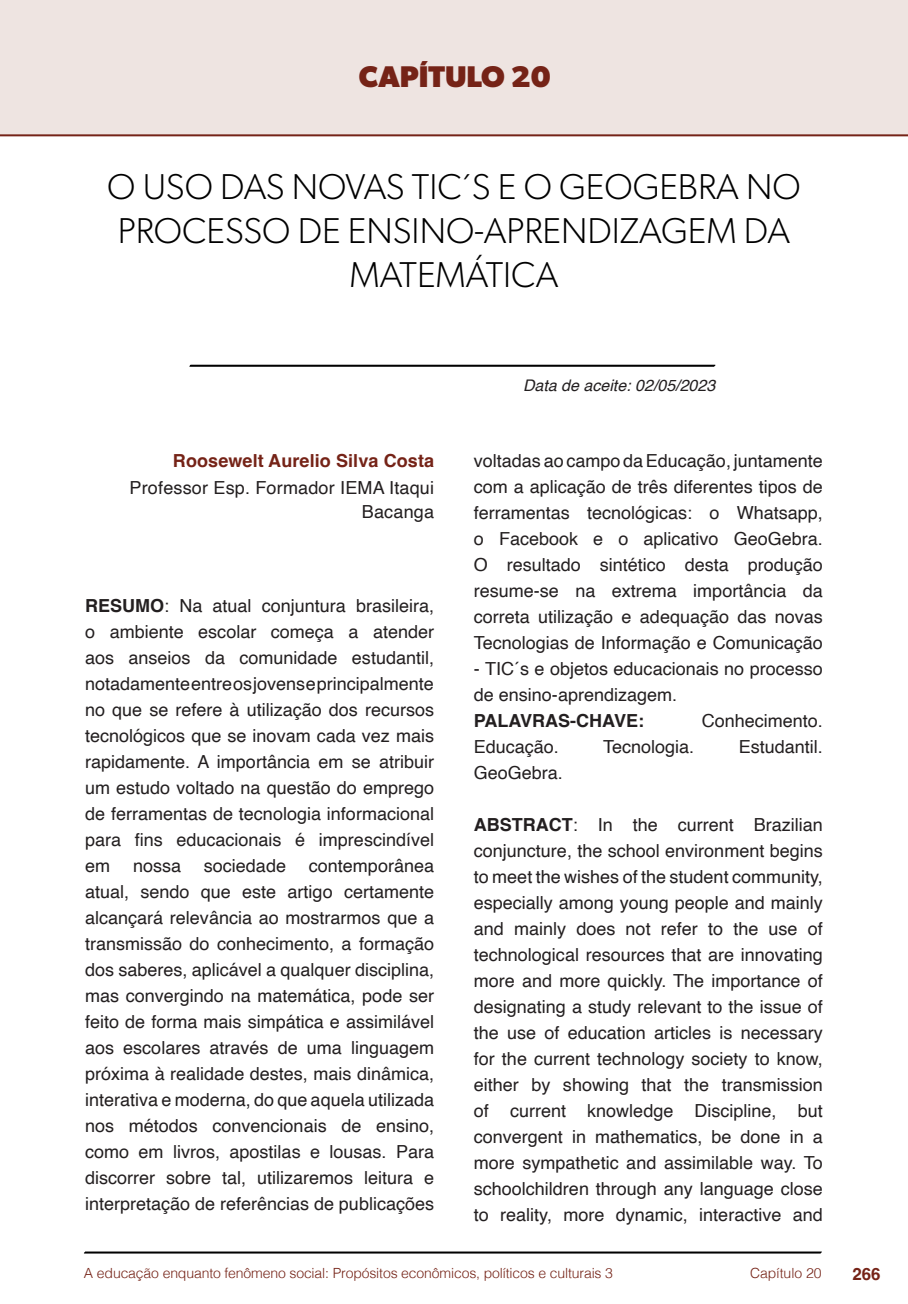
<style>
.page{position:relative;width:908px;height:1304px;background:#fff}
.page>*{position:absolute;margin:0;border:0;box-sizing:border-box;transform-origin:0 0}
.t1{font:300 36px/44px "Gibson";color:#000;text-align:center}
.t2{font:700 30px "Gibson";color:#752317}
.t3{font:18px/26px "Helvetica";color:#231f20;text-align:justify}
.t4{font:700 18px "Helvetica";letter-spacing:.005em;color:#752317}
.t5{font:700 18px "Helvetica";color:#231f20}
.t6{font:700 16.8px "Helvetica";color:#752317}
.t7{font:italic 16px "Helvetica";color:#231f20}
.t8{font:300 14px "Helvetica";letter-spacing:-.01em;color:#752317}
.s1{font-weight:700}
</style>
<div class="page">
<svg style="left:84px;top:1251px;width:737px;height:3px;background:#515151"></svg>
<svg style="left:189px;top:364px;width:526px;height:3px;background:#4f4f4f"></svg>
<div style="left:0;top:0;width:907px;height:136px;background:#eee4e1"></div>
<div style="left:44px;top:72px;width:68px;height:61px;background:#eee4e1"></div>
<h2 class="t2" style="left:359px;top:58px;width:193px">CAPÍTULO 20</h2>
<h1 class="t1" style="left:107px;top:164px;width:694px">O USO DAS NOVAS TIC´S E O GEOGEBRA NO<br>PROCESSO DE ENSINO-APRENDIZAGEM DA<br>MATEMÁTICA</h1>
<p class="t4" style="left:173px;top:450px;width:262px">Roosewelt Aurelio Silva Costa</p>
<p class="t3" style="left:129px;top:477px;width:306px;line-height:24px;text-align:right">Professor Esp. Formador IEMA Itaqui<br>Bacanga</p>
<p class="t3" style="left:85px;top:594px;width:350px"><span class="s1">RESUMO</span>: Na atual conjuntura brasileira, o ambiente escolar começa a atender aos anseios da comunidade estudantil, notadamente entre os jovens e principalmente no que se refere à utilização dos recursos tecnológicos que se inovam cada vez mais rapidamente. A importância em se atribuir um estudo voltado na questão do emprego de ferramentas de tecnologia informacional para fins educacionais é imprescindível em</p>
<p class="t3" style="left:85px;top:854px;width:350px;text-indent:224px">contemporânea atual, sendo que este artigo certamente alcançará relevância ao mostrarmos que a transmissão do conhecimento, a formação dos saberes, aplicável a qualquer disciplina, mas convergindo na matemática, pode ser feito de forma mais simpática e assimilável aos escolares através de uma linguagem próxima à realidade destes, mais dinâmica, interativa e moderna, do que aquela utilizada nos métodos convencionais de ensino, como em livros, apostilas e lousas. Para discorrer sobre tal, utilizaremos leitura e interpretação de referências de publicações</p>
<p class="t3" style="left:133px;top:854px;width:50px">nossa</p>
<p class="t3" style="left:204px;top:854px;width:84px">sociedade</p>
<p class="t7" style="left:523px;top:373px;width:194px">Data de aceite: 02/05/2023</p>
<p class="t3" style="left:473px;top:448px;width:350px">voltadas ao campo da Educação, juntamente com a aplicação de três diferentes tipos de ferramentas tecnológicas: o Whatsapp, o Facebook e o aplicativo GeoGebra.<br>O resultado sintético desta produção resume-se na extrema importância da correta utilização e adequação das novas Tecnologias de Informação e Comunicação</p>
<p class="t3" style="left:473px;top:656px;width:350px">- TIC´s e objetos educacionais no processo de ensino-aprendizagem.</p>
<p class="t5" style="left:473px;top:709px;width:172px">PALAVRAS-CHAVE:</p>
<p class="t3" style="left:701px;top:708px;width:123px">Conhecimento.</p>
<p class="t3" style="left:473px;top:734px;width:87px">Educação.</p>
<p class="t3" style="left:603px;top:734px;width:93px">Tecnologia.</p>
<p class="t3" style="left:738px;top:734px;width:86px">Estudantil.</p>
<p class="t3" style="left:473px;top:760px;width:91px">GeoGebra.</p>
<p class="t3" style="left:473px;top:812px;width:350px"><span class="s1">ABSTRACT</span>: In the current Brazilian conjuncture, the school environment begins to meet the wishes of the student community, especially among young people and mainly and mainly does not refer to the use of technological resources that are innovating more and more quickly. The importance of designating a study relevant to the issue of the use of education articles is necessary for the current technology society to know, either by showing that the transmission of current knowledge Discipline, but convergent in mathematics, be done in a more sympathetic and assimilable way. To schoolchildren through any language close to reality, more dynamic, interactive and</p>
<p class="t8" style="left:84px;top:1261px;width:530px">A educação enquanto fenômeno social: Propósitos econômicos, políticos e culturais 3</p>
<p class="t8" style="left:749px;top:1261px;width:73px">Capítulo 20</p>
<p class="t6" style="left:851px;top:1264px;width:30px">266</p>
</div>
